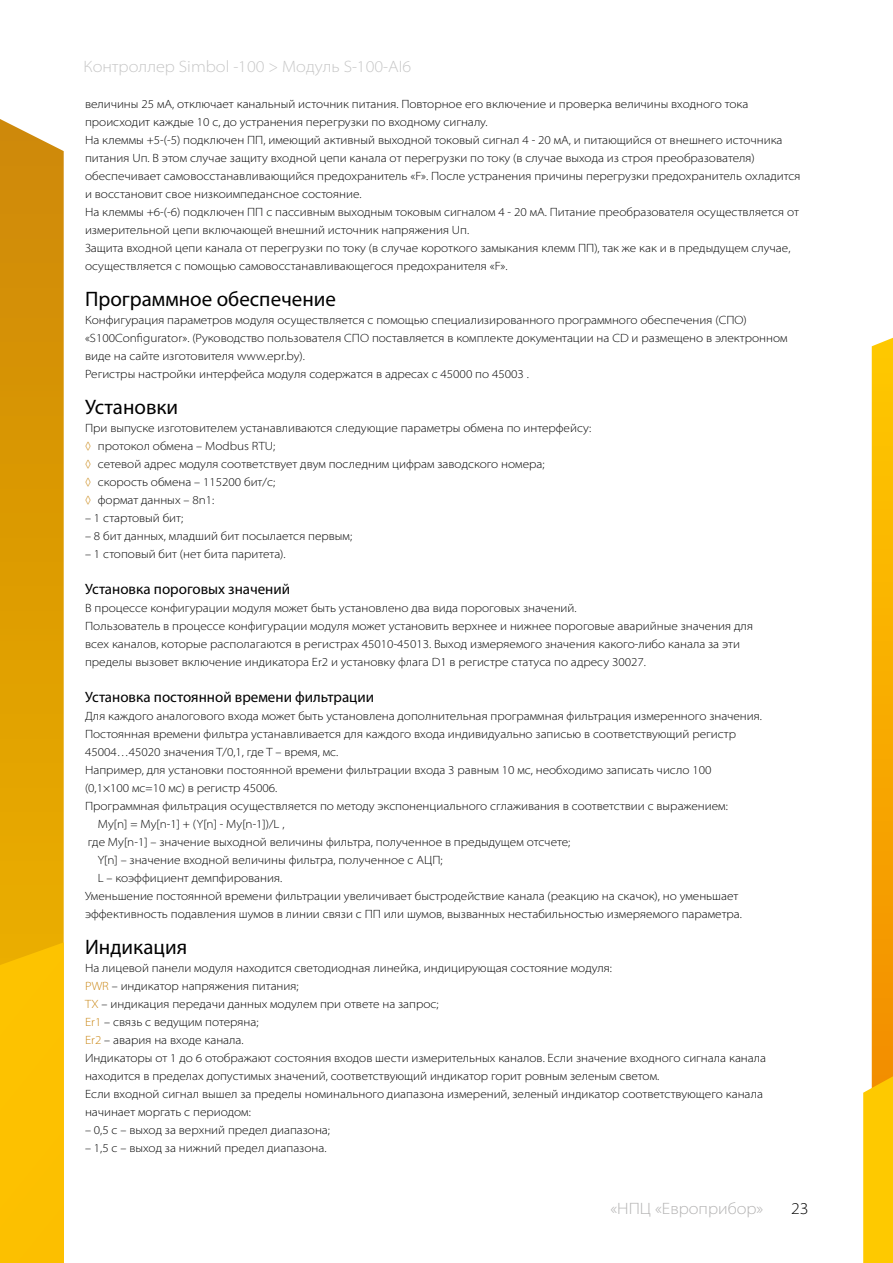
<style>
.page{position:relative;width:893px;height:1263px;background:#fff}
.page>*{position:absolute;margin:0;border:0;box-sizing:border-box;transform-origin:0 0}
.t1{font:21px "Myriad Pro";color:#000}
.t2{font:300 semi-expanded 16.5px "Myriad Pro";color:#c6c6c6}
.t3{font:300 semi-expanded 16.5px "Myriad Pro";color:#b3b2b2}
.t4{font:300 semi-expanded 16.5px "Myriad Pro";color:#000}
.t5{font:15px "Myriad Pro";color:#000}
.t6{font:300 semi-expanded 12px/18px "Myriad Pro";color:#000}
.s1{color:#c98511}
.s2{font-style:inherit}
</style>
<div class="page">
<svg style="left:0;top:119px;width:64px;height:823px;background:#dc9d08"></svg>
<svg style="left:863px;top:337px;width:30px;height:926px"></svg>
<div style="left:0;top:942px;width:64px;height:321px;background:#fdc100"></div>
<h2 class="t2" style="left:84px;top:57px;width:329px">Контроллер Simbol -100 &gt; Модуль S-100-AI6</h2>
<p class="t6" style="left:85px;top:95px;width:717px">величины 25 мА, отключает канальный источник питания. Повторное его включение и проверка величины входного тока происходит каждые 10 с, до устранения перегрузки по входному сигналу.<br>На клеммы +5-(-5) подключен ПП, имеющий активный выходной токовый сигнал 4 - 20 мА, и питающийся от внешнего источника питания Uп. В этом случае защиту входной цепи канала от перегрузки по току (в случае выхода из строя преобразователя) обеспечивает самовосстанавливающийся предохранитель «F». После устранения причины перегрузки предохранитель охладится и восстановит свое низкоимпедансное состояние.<br>На клеммы +6-(-6) подключен ПП с пассивным выходным токовым сигналом 4 - 20 мА. Питание преобразователя осуществляется от измерительной цепи включающей внешний источник напряжения Uп.<br>Защита входной цепи канала от перегрузки по току (в случае короткого замыкания клемм ПП), так же как и в предыдущем случае, осуществляется с помощью самовосстанавливающегося предохранителя «F».</p>
<h1 class="t1" style="left:85px;top:286px;width:252px">Программное обеспечение</h1>
<p class="t6" style="left:85px;top:311px;width:704px">Конфигурация параметров модуля осуществляется с помощью специализированного программного обеспечения (СПО) «S100Configurator». (Руководство пользователя СПО поставляется в комплекте документации на CD и размещено в электронном виде на сайте изготовителя www.epr.by).<br>Регистры настройки интерфейса модуля содержатся в адресах с 45000 по 45003 .</p>
<h1 class="t1" style="left:85px;top:394px;width:95px">Установки</h1>
<p class="t6" style="left:85px;top:419px;width:508px">При выпуске изготовителем устанавливаются следующие параметры обмена по интерфейсу: <span class="s1">◊</span> протокол обмена – Modbus RTU;<br><span class="s1">◊</span> сетевой адрес модуля соответствует двум последним цифрам заводского номера;<br><span class="s1">◊</span> скорость обмена – 115200 бит/с;<br><span class="s1">◊</span> формат данных – 8n1:</p>
<p class="t6" style="left:85px;top:509px;width:100px"><span class="s2">– 1</span> стартовый бит;</p>
<p class="t6" style="left:85px;top:527px;width:269px"><span class="s2">– 8</span> бит данных, младший бит посылается первым;</p>
<p class="t6" style="left:85px;top:545px;width:202px"><span class="s2">– 1</span> стоповый бит (нет бита паритета).</p>
<p class="t5" style="left:85px;top:580px;width:206px">Установка пороговых значений</p>
<p class="t6" style="left:85px;top:599px;width:669px">В процессе конфигурации модуля может быть установлено два вида пороговых значений.<br>Пользователь в процессе конфигурации модуля может установить верхнее и нижнее пороговые аварийные значения для всех каналов, которые располагаются в регистрах 45010-45013. Выход измеряемого значения какого-либо канала за эти пределы вызовет включение индикатора Er2 и установку флага D1 в регистре статуса по адресу 30027.</p>
<p class="t5" style="left:85px;top:688px;width:291px">Установка постоянной времени фильтрации</p>
<p class="t6" style="left:85px;top:707px;width:678px">Для каждого аналогового входа может быть установлена дополнительная программная фильтрация измеренного значения.</p>
<p class="t6" style="left:85px;top:725px;width:652px">Постоянная времени фильтра устанавливается для каждого входа индивидуально записью в соответствующий регистр</p>
<p class="t6" style="left:85px;top:743px;width:255px">45004…45020 значения T/0,1, где T – время, мс.</p>
<p class="t6" style="left:85px;top:761px;width:628px">Например, для установки постоянной времени фильтрации входа 3 равным 10 мс, необходимо записать число 100</p>
<p class="t6" style="left:85px;top:779px;width:194px">(0,1×100 мс=10 мc) в регистр 45006.</p>
<p class="t6" style="left:85px;top:797px;width:644px">Программная фильтрация осуществляется по методу экспоненциального сглаживания в соответствии с выражением:</p>
<p class="t6" style="left:98px;top:815px;width:188px">My[n] = My[n-1] + (Y[n] - My[n-1])/L ,</p>
<p class="t6" style="left:88px;top:833px;width:484px">где My[n-1] – значение выходной величины фильтра, полученное в предыдущем отсчете;</p>
<p class="t6" style="left:98px;top:851px;width:346px">Y[n] – значение входной величины фильтра, полученное с АЦП;</p>
<p class="t6" style="left:98px;top:869px;width:186px">L – коэффициент демпфирования.</p>
<p class="t6" style="left:85px;top:887px;width:655px">Уменьшение постоянной времени фильтрации увеличивает быстродействие канала (реакцию на скачок), но уменьшает</p>
<p class="t6" style="left:85px;top:905px;width:658px">эффективность подавления шумов в линии связи с ПП или шумов, вызванных нестабильностью измеряемого параметра.</p>
<h1 class="t1" style="left:85px;top:934px;width:104px">Индикация</h1>
<p class="t6" style="left:85px;top:959px;width:683px">На лицевой панели модуля находится светодиодная линейка, индицирующая состояние модуля:<br><span class="s1">PWR</span> – индикатор напряжения питания;<br><span class="s1">TX</span> – индикация передачи данных модулем при ответе на запрос;<br><span class="s1">Er1</span> – связь с ведущим потеряна;<br><span class="s1">Er2</span> – авария на входе канала.<br>Индикаторы от 1 до 6 отображают состояния входов шести измерительных каналов. Если значение входного сигнала канала находится в пределах допустимых значений, соответствующий индикатор горит ровным зеленым светом.<br>Если входной сигнал вышел за пределы номинального диапазона измерений, зеленый индикатор соответствующего канала начинает моргать с периодом:</p>
<p class="t6" style="left:85px;top:1121px;width:246px">– 0,5 с – выход за верхний предел диапазона;</p>
<p class="t6" style="left:85px;top:1139px;width:243px">– 1,5 с – выход за нижний предел диапазона.</p>
<h2 class="t3" style="left:610px;top:1199px;width:154px">«НПЦ «Европрибор»</h2>
<h2 class="t4" style="left:791px;top:1199px;width:19px">23</h2>
</div>
